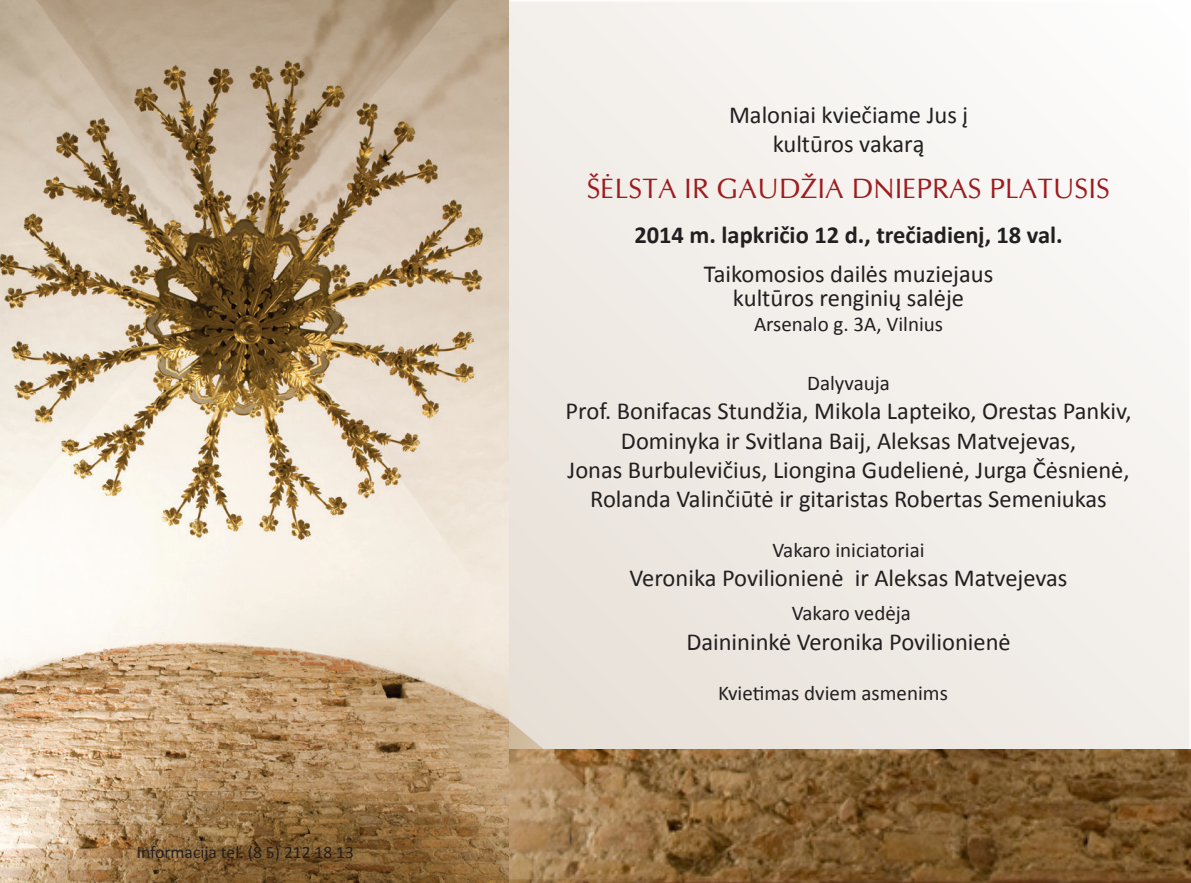
<style>
.page{position:relative;width:1191px;height:883px;background:#fff}
.page>*{position:absolute;margin:0;border:0;box-sizing:border-box;transform-origin:0 0}
.t1{font:28px "CG Omega";color:#9e1c1f}
.t2{font:24.5px/29.4px "Calibri";color:#231f20;text-align:center}
.t3{font:700 24.5px "Calibri";color:#231f20}
.t4{font:21px "Calibri";color:#231f20}
.t5{font:17.5px "Calibri";color:#231f20}
</style>
<div class="page">
<div style="left:444px;top:0;width:747px;height:883px;background:linear-gradient(to right,#ebe6df,#f8f6f4);border:2px solid #f4ece1"></div>
<img style="left:508px;top:749px;width:683px;height:134px">
<svg style="left:508px;top:686px;width:179px;height:193px;background:#b79c7b"></svg>
<img style="left:0;top:0;width:508px;height:883px">
<p class="t5" style="left:137px;top:841px;width:219px">Informacija tel. (8 5) 212 18 13</p>
<p class="t2" style="left:729px;top:100px;width:241px">Maloniai kviečiame Jus į kultūros vakarą</p>
<p class="t1" style="left:586px;top:172px;width:525px">ŠĖLSTA IR GAUDŽIA DNIEPRAS PLATUSIS</p>
<p class="t3" style="left:634px;top:219px;width:430px">2014 m. lapkričio 12 d., trečiadienį, 18 val.</p>
<p class="t2" style="left:704px;top:259px;width:291px">Taikomosios dailės muziejaus</p>
<p class="t2" style="left:733px;top:284px;width:233px">kultūros renginių salėje</p>
<p class="t4" style="left:754px;top:311px;width:190px">Arsenalo g. 3A, Vilnius</p>
<p class="t4" style="left:807px;top:370px;width:84px">Dalyvauja</p>
<p class="t2" style="left:565px;top:396px;width:567px">Prof. Bonifacas Stundžia, Mikola Lapteiko, Orestas Pankiv,<br>Dominyka ir Svitlana Baij, Aleksas Matvejevas,<br>Jonas Burbulevičius, Liongina Gudelienė, Jurga Čėsnienė,</p>
<p class="t2" style="left:590px;top:485px;width:518px">Rolanda Valinčiūtė ir gitaristas Robertas Semeniukas</p>
<p class="t4" style="left:772px;top:536px;width:153px">Vakaro iniciatoriai</p>
<p class="t2" style="left:629px;top:563px;width:439px">Veronika Povilionienė ir Aleksas Matvejevas</p>
<p class="t4" style="left:791px;top:600px;width:121px">Vakaro vedėja</p>
<p class="t2" style="left:686px;top:627px;width:326px">Dainininkė Veronika Povilionienė</p>
<p class="t4" style="left:718px;top:680px;width:231px">Kvietimas dviem asmenims</p>
</div>
